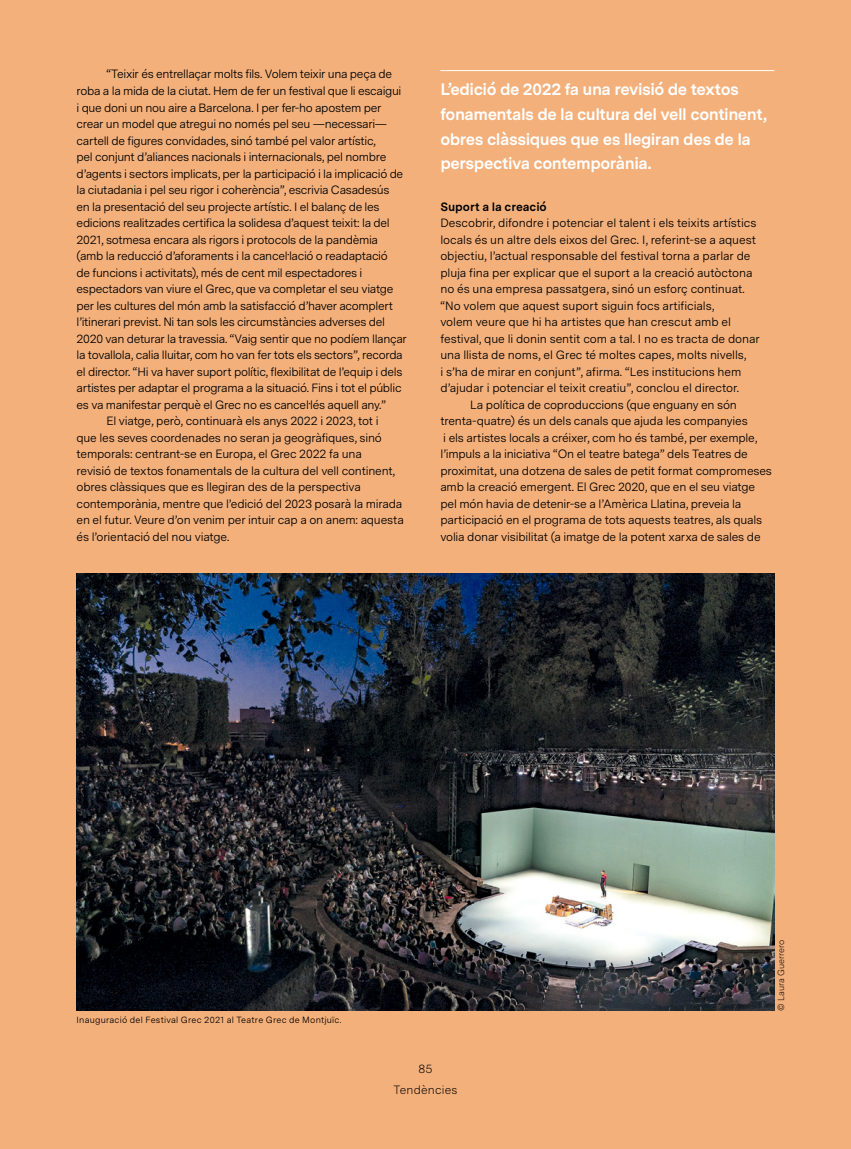
<style>
.page{position:relative;width:851px;height:1149px;background:#fff}
.page>*{position:absolute;margin:0;border:0;box-sizing:border-box;transform-origin:0 0}
.t1{font:700 16.5px/24.8px "Messina Sans";letter-spacing:-.03em;color:#fff}
.t2{font:12px "Messina Sans";letter-spacing:-.02em;color:#000}
.t3{font:700 12px "Messina Sans";letter-spacing:-.005em;color:#000}
.t4{font:300 12px "Messina Sans";letter-spacing:.015em;color:#000}
.t5{font:9px "Messina Sans";letter-spacing:.025em;color:#000}
.t6{font:300 9px "Messina Sans";letter-spacing:-.005em;color:#000}
</style>
<div class="page">
<div style="left:0;top:0;width:850px;height:1148px;background:#f4b07b"></div>
<img style="left:77px;top:573px;width:697px;height:437px">
<hr style="left:440px;top:70px;width:334px;height:1px;background:#fff">
<p class="t2" style="left:106px;top:65px;width:287px">“Teixir és entrellaçar molts fils. Volem teixir una peça de</p>
<p class="t2" style="left:77px;top:82px;width:326px">roba a la mida de la ciutat. Hem de fer un festival que li escaigui</p>
<p class="t2" style="left:77px;top:98px;width:306px">i que doni un nou aire a Barcelona. I per fer-ho apostem per</p>
<p class="t2" style="left:77px;top:115px;width:312px">crear un model que atregui no només pel seu —necessari—</p>
<p class="t2" style="left:77px;top:131px;width:301px">cartell de figures convidades, sinó també pel valor artístic,</p>
<p class="t2" style="left:77px;top:148px;width:311px">pel conjunt d’aliances nacionals i internacionals, pel nombre</p>
<p class="t2" style="left:77px;top:164px;width:328px">d’agents i sectors implicats, per la participació i la implicació de</p>
<p class="t2" style="left:77px;top:181px;width:314px">la ciutadania i pel seu rigor i coherència”, escrivia Casadesús</p>
<p class="t2" style="left:77px;top:197px;width:304px">en la presentació del seu projecte artístic. I el balanç de les</p>
<p class="t2" style="left:77px;top:214px;width:314px">edicions realitzades certifica la solidesa d’aquest teixit: la del</p>
<p class="t2" style="left:77px;top:230px;width:303px">2021, sotmesa encara als rigors i protocols de la pandèmia</p>
<p class="t2" style="left:77px;top:247px;width:312px">(amb la reducció d’aforaments i la cancel·lació o readaptació</p>
<p class="t2" style="left:77px;top:263px;width:287px">de funcions i activitats), més de cent mil espectadores i</p>
<p class="t2" style="left:77px;top:280px;width:318px">espectadors van viure el Grec, que va completar el seu viatge</p>
<p class="t2" style="left:77px;top:296px;width:318px">per les cultures del món amb la satisfacció d’haver acomplert</p>
<p class="t2" style="left:77px;top:313px;width:310px">l’itinerari previst. Ni tan sols les circumstàncies adverses del</p>
<p class="t2" style="left:77px;top:329px;width:332px">2020 van deturar la travessia. “Vaig sentir que no podíem llançar</p>
<p class="t2" style="left:77px;top:346px;width:327px">la tovallola, calia lluitar, com ho van fer tots els sectors”, recorda</p>
<p class="t2" style="left:77px;top:362px;width:327px">el director. “Hi va haver suport polític, flexibilitat de l’equip i dels</p>
<p class="t2" style="left:77px;top:379px;width:326px">artistes per adaptar el programa a la situació. Fins i tot el públic</p>
<p class="t2" style="left:77px;top:395px;width:311px">es va manifestar perquè el Grec no es cancel·lés aquell any.”</p>
<p class="t2" style="left:106px;top:412px;width:274px">El viatge, però, continuarà els anys 2022 i 2023, tot i</p>
<p class="t2" style="left:77px;top:428px;width:307px">que les seves coordenades no seran ja geogràfiques, sinó</p>
<p class="t2" style="left:77px;top:445px;width:287px">temporals: centrant-se en Europa, el Grec 2022 fa una</p>
<p class="t2" style="left:77px;top:461px;width:320px">revisió de textos fonamentals de la cultura del vell continent,</p>
<p class="t2" style="left:77px;top:478px;width:286px">obres clàssiques que es llegiran des de la perspectiva</p>
<p class="t2" style="left:77px;top:494px;width:327px">contemporània, mentre que l’edició del 2023 posarà la mirada</p>
<p class="t2" style="left:77px;top:511px;width:328px">en el futur. Veure d’on venim per intuir cap a on anem: aquesta</p>
<p class="t2" style="left:77px;top:527px;width:154px">és l’orientació del nou viatge.</p>
<h1 class="t1" style="left:440px;top:77px;width:328px">L’edició de 2022 fa una revisió de textos fonamentals de la cultura del vell continent, obres clàssiques que es llegiran des de la perspectiva contemporània.</h1>
<p class="t3" style="left:440px;top:197px;width:108px">Suport a la creació</p>
<p class="t2" style="left:440px;top:214px;width:317px">Descobrir, difondre i potenciar el talent i els teixits artístics</p>
<p class="t2" style="left:440px;top:230px;width:317px">locals és un altre dels eixos del Grec. I, referint-se a aquest</p>
<p class="t2" style="left:440px;top:247px;width:312px">objectiu, l’actual responsable del festival torna a parlar de</p>
<p class="t2" style="left:440px;top:263px;width:313px">pluja fina per explicar que el suport a la creació autòctona</p>
<p class="t2" style="left:440px;top:280px;width:306px">no és una empresa passatgera, sinó un esforç continuat.</p>
<p class="t2" style="left:440px;top:296px;width:275px">“No volem que aquest suport siguin focs artificials,</p>
<p class="t2" style="left:440px;top:313px;width:292px">volem veure que hi ha artistes que han crescut amb el</p>
<p class="t2" style="left:440px;top:329px;width:321px">festival, que li donin sentit com a tal. I no es tracta de donar</p>
<p class="t2" style="left:440px;top:346px;width:307px">una llista de noms, el Grec té moltes capes, molts nivells,</p>
<p class="t2" style="left:440px;top:362px;width:302px">i s’ha de mirar en conjunt”, afirma. “Les institucions hem</p>
<p class="t2" style="left:440px;top:379px;width:300px">d’ajudar i potenciar el teixit creatiu”, conclou el director.</p>
<p class="t2" style="left:470px;top:395px;width:268px">La política de coproduccions (que enguany en són</p>
<p class="t2" style="left:440px;top:412px;width:309px">trenta-quatre) és un dels canals que ajuda les companyies</p>
<p class="t2" style="left:443px;top:428px;width:315px">i els artistes locals a créixer, com ho és també, per exemple,</p>
<p class="t2" style="left:440px;top:445px;width:309px">l’impuls a la iniciativa “On el teatre batega” dels Teatres de</p>
<p class="t2" style="left:440px;top:461px;width:333px">proximitat, una dotzena de sales de petit format compromeses</p>
<p class="t2" style="left:440px;top:478px;width:316px">amb la creació emergent. El Grec 2020, que en el seu viatge</p>
<p class="t2" style="left:440px;top:494px;width:302px">pel món havia de detenir-se a l’Amèrica Llatina, preveia la</p>
<p class="t2" style="left:440px;top:511px;width:323px">participació en el programa de tots aquests teatres, als quals</p>
<p class="t2" style="left:440px;top:527px;width:322px">volia donar visibilitat (a imatge de la potent xarxa de sales de</p>
<p class="t5" style="left:77px;top:1013px;width:266px">Inauguració del Festival Grec 2021 al Teatre Grec de Montjuïc.</p>
<p class="t4" style="left:418px;top:1059px;width:16px">85</p>
<p class="t6" style="left:774px;top:1010px;width:72px;rotate:-90deg">© Laura Guerrero</p>
<p class="t4" style="left:393px;top:1080px;width:65px">Tendències</p>
</div>
